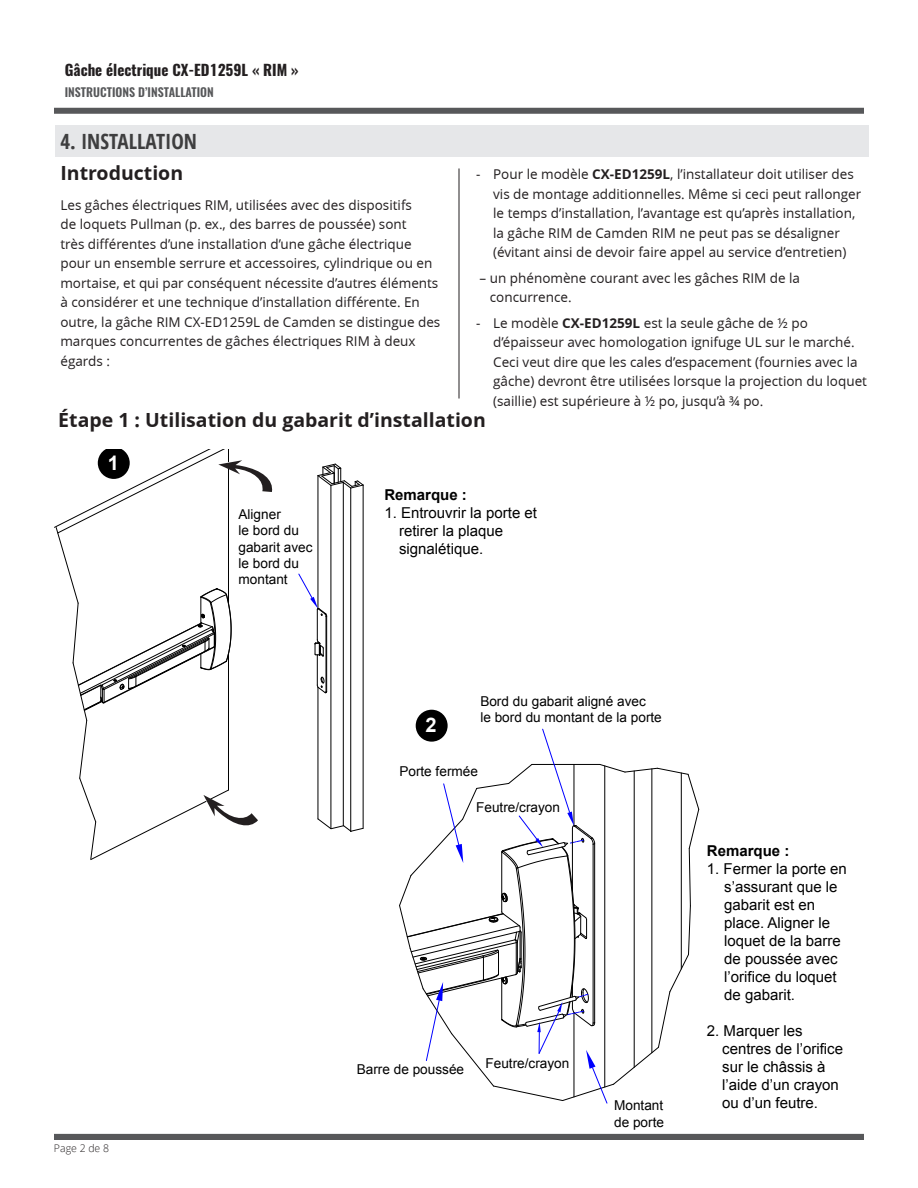
<style>
.page{position:relative;width:918px;height:1188px;background:#fff}
.page>*{position:absolute;margin:0;border:0;box-sizing:border-box;transform-origin:0 0}
._2018_-_H1_-Title_Al{font:700 condensed 21px "Open Sans";color:#3e3e3f}
.t1{font:700 20.1px "Arial";color:#fff}
._2018_-_H1_-Sub_Titl{font:700 19.5px "Open Sans";color:#231f20}
.t2{font:15px/18px "Arial";color:#000}
.t3{font:700 15px "Oswald";color:#231f20}
.t4{font:700 15px "Arial";color:#000}
.t5{font:13.65px/16.4px "Arial";color:#000}
._2018_-_Body_Text{font:13.5px/19.5px "Open Sans";color:#231f20}
.t6{font:600 12px "Oswald";color:#57585a}
.t7{font:300 10.5px "Open Sans";color:#231f20}
.s1{font-weight:700}
</style>
<div class="page">
<div style="left:54px;top:1134px;width:810px;height:6px;background:#57585a"></div>
<div style="left:54px;top:108px;width:810px;height:6px;background:#57585a"></div>
<hr style="left:459px;top:168px;width:1px;height:231px;background:#231f20">
<div style="left:55px;top:125px;width:813px;height:32px;background:#e6e7e9"></div>
<hr style="left:350px;top:488px;width:1px;height:343px;background:#000">
<hr style="left:363px;top:485px;width:1px;height:343px;background:#000">
<hr style="left:343px;top:482px;width:1px;height:344px;background:#000">
<hr style="left:331px;top:485px;width:1px;height:344px;background:#000">
<hr style="left:318px;top:476px;width:1px;height:133px;background:#000">
<hr style="left:318px;top:687px;width:1px;height:132px;background:#000">
<svg style="left:317px;top:818px;width:47px;height:14px"></svg>
<svg style="left:317px;top:463px;width:47px;height:26px"></svg>
<hr style="left:317px;top:655px;width:1px;height:30px;background:#000">
<hr style="left:317px;top:610px;width:1px;height:30px;background:#000">
<hr style="left:326px;top:616px;width:1px;height:75px;background:#000">
<svg style="left:317px;top:676px;width:10px;height:17px"></svg>
<svg style="left:314px;top:639px;width:10px;height:18px"></svg>
<svg style="left:298px;top:573px;width:29px;height:44px"></svg>
<div style="left:416px;top:710px;width:32px;height:32px;background:#000;border-radius:50%"></div>
<svg style="left:399px;top:728px;width:300px;height:376px"></svg>
<svg style="left:54px;top:450px;width:219px;height:410px"></svg>
<p class="t3" style="left:65px;top:60px;width:235px">Gâche électrique CX-ED1259L « RIM »</p>
<p class="t6" style="left:65px;top:86px;width:151px">INSTRUCTIONS D’INSTALLATION</p>
<p class="_2018_-_H1_-Title_Al" style="left:60px;top:126px;width:138px">4. INSTALLATION</p>
<p class="_2018_-_H1_-Sub_Titl" style="left:60px;top:162px;width:124px">Introduction</p>
<p class="_2018_-_Body_Text" style="left:60px;top:195px;width:381px">Les gâches électriques RIM, utilisées avec des dispositifs<br>de loquets Pullman (p. ex., des barres de poussée) sont<br>très différentes d’une installation d’une gâche électrique pour un ensemble serrure et accessoires, cylindrique ou en mortaise, et qui par conséquent nécessite d’autres éléments à considérer et une technique d’installation différente. En outre, la gâche RIM CX-ED1259L de Camden se distingue des marques concurrentes de gâches électriques RIM à deux égards :</p>
<p class="_2018_-_Body_Text" style="left:493px;top:165px;width:370px;text-indent:-17px">- Pour le modèle <span class="s1">CX-ED1259L</span>, l’installateur doit utiliser des vis de montage additionnelles. Même si ceci peut rallonger le temps d’installation, l’avantage est qu’après installation, la gâche RIM de Camden RIM ne peut pas se désaligner (évitant ainsi de devoir faire appel au service d’entretien)</p>
<p class="_2018_-_Body_Text" style="left:490px;top:268px;width:312px;text-indent:-10px">– un phénomène courant avec les gâches RIM de la concurrence.</p>
<p class="_2018_-_Body_Text" style="left:493px;top:313px;width:375px;text-indent:-17px">- Le modèle <span class="s1">CX-ED1259L</span> est la seule gâche de ½ po d’épaisseur avec homologation ignifuge UL sur le marché.<br>Ceci veut dire que les cales d’espacement (fournies avec la gâche) devront être utilisées lorsque la projection du loquet (saillie) est supérieure à ½ po, jusqu’à ¾ po.</p>
<p class="_2018_-_H1_-Sub_Titl" style="left:58px;top:409px;width:429px">Étape 1 : Utilisation du gabarit d’installation</p>
<p class="t1" style="left:108px;top:449px;width:13px">1</p>
<p class="t7" style="left:54px;top:1141px;width:57px">Page 2 de 8</p>
<p class="t5" style="left:239px;top:506px;width:76px">Aligner<br>le bord du gabarit avec le bord du montant</p>
<p class="t4" style="left:384px;top:485px;width:84px">Remarque :</p>
<p class="t2" style="left:399px;top:504px;width:139px;text-indent:-15px">1. Entrouvrir la porte et retirer la plaque signalétique.</p>
<p class="t1" style="left:426px;top:712px;width:13px">2</p>
<p class="t5" style="left:480px;top:693px;width:183px">Bord du gabarit aligné avec<br>le bord du montant de la porte</p>
<p class="t5" style="left:399px;top:764px;width:80px">Porte fermée</p>
<p class="t5" style="left:476px;top:799px;width:85px">Feutre/crayon</p>
<p class="t5" style="left:357px;top:1061px;width:109px">Barre de poussée</p>
<p class="t5" style="left:486px;top:1055px;width:85px">Feutre/crayon</p>
<p class="t5" style="left:614px;top:1097px;width:51px">Montant de porte</p>
<p class="t4" style="left:707px;top:841px;width:84px">Remarque :</p>
<p class="t2" style="left:724px;top:860px;width:124px;text-indent:-17px">1. Fermer la porte en s’assurant que le gabarit est en place. Aligner le loquet de la barre de poussée avec l’orifice du loquet de gabarit.</p>
<p class="t2" style="left:722px;top:1022px;width:122px;text-indent:-15px">2. Marquer les centres de l’orifice sur le châssis à l’aide d’un crayon ou d’un feutre.</p>
</div>
